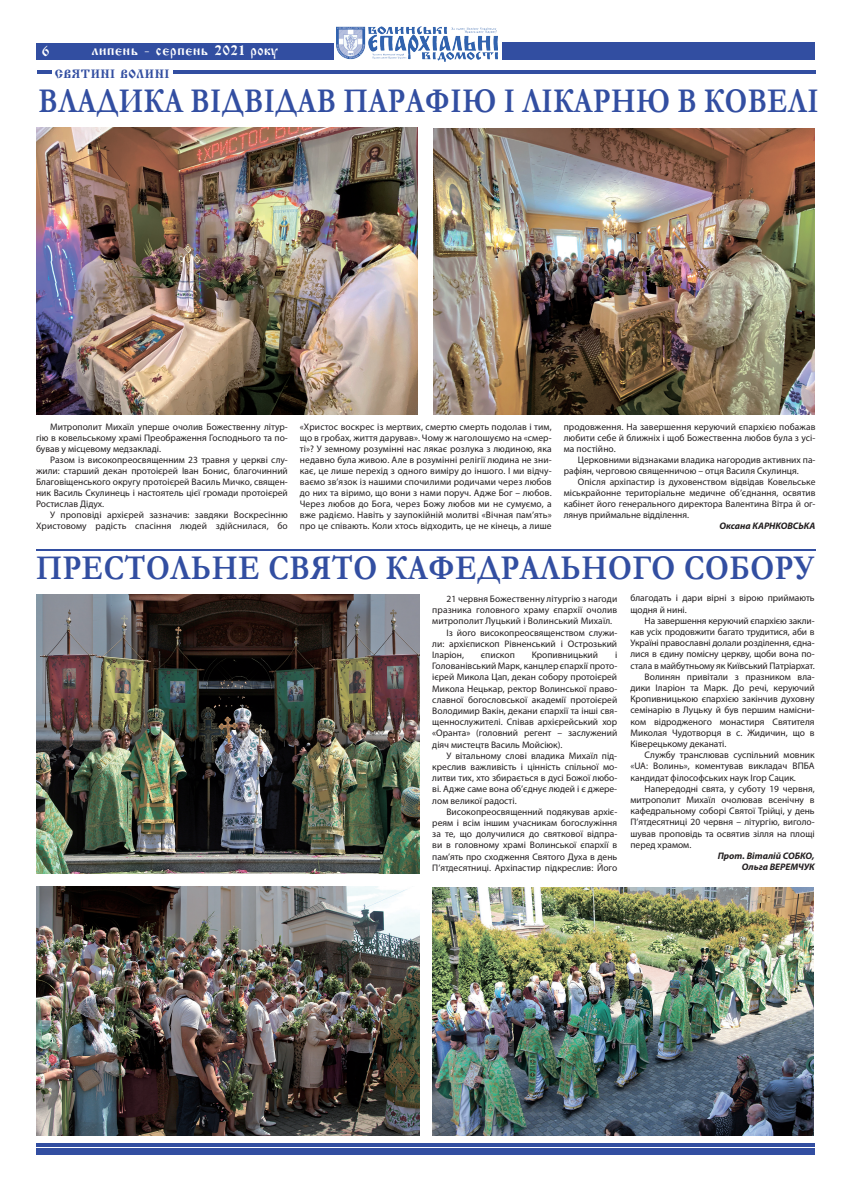
<style>
.page{position:relative;width:851px;height:1191px;background:#fff}
.page>*{position:absolute;margin:0;border:0;box-sizing:border-box;transform-origin:0 0}
.t1{font:700 35px "Garamond";letter-spacing:.02em;color:#324ea1;scale:.81 1}
.t2{font:700 35px "Garamond";letter-spacing:.02em;color:#324ea1;scale:.86 1}
.t3{font:14px "Izhitsa CTT";letter-spacing:.05em;color:#fff}
.t4{font:12px "Izhitsa CTT";letter-spacing:.04em;color:#324ea1}
.t5{font:9.5px/11px "Myriad Pro";color:#231f20;text-align:justify}
.t6{font:italic 700 9.5px/11.2px "Myriad Pro";color:#231f20;text-align:right}
</style>
<div class="page">
<div style="left:36px;top:1149px;width:778px;height:6px;background:#324ea1"></div>
<hr style="left:36px;top:1143px;width:778px;height:3px;background:#324ea1">
<div style="left:502px;top:43px;width:312px;height:17px;background:#324ea1"></div>
<div style="left:36px;top:43px;width:298px;height:17px;background:#324ea1"></div>
<img style="left:337px;top:26px;width:161px;height:36px">
<hr style="left:37px;top:70px;width:778px;height:4px;background:#324ea1">
<div style="left:52px;top:68px;width:120px;height:12px;background:#fff"></div>
<img style="left:433px;top:128px;width:381px;height:286px">
<img style="left:36px;top:128px;width:382px;height:286px">
<img style="left:36px;top:886px;width:383px;height:249px">
<img style="left:432px;top:888px;width:381px;height:247px">
<img style="left:36px;top:594px;width:383px;height:279px">
<hr style="left:36px;top:549px;width:778px;height:2px;background:#324ea1">
<h2 class="t3" style="left:42px;top:43px;width:9px">6</h2>
<h2 class="t3" style="left:92px;top:42px;width:188px">липень - серпень 2021 року</h2>
<h1 class="t1" style="left:39px;top:77px;width:964px">ВЛАДИКА ВІДВІДАВ ПАРАФІЮ І ЛІКАРНЮ В КОВЕЛІ</h1>
<p class="t4" style="left:55px;top:67px;width:116px">СВЯТИНІ ВОЛИНІ</p>
<p class="t5" style="left:300px;top:421px;width:253px">«Христос воскрес із мертвих, смертю смерть подолав і тим, що в гробах, життя дарував». Чому ж наголошуємо на «смер&shy;ті»? У земному розумінні нас лякає розлука з людиною, яка недавно була живою. Але в розумінні релігії людина не зни&shy;кає, це лише перехід з одного виміру до іншого. І ми відчу&shy;ваємо зв’язок із нашими спочилими родичами через любов до них та віримо, що вони з нами поруч. Адже Бог – любов.<br>Через любов до Бога, через Божу любов ми не сумуємо, а вже радіємо. Навіть у заупокійній молитві «Вічная пам’ять» про це співають. Коли хтось відходить, це не кінець, а лише</p>
<p class="t5" style="left:563px;top:421px;width:253px">продовження. На завершення керуючий єпархією побажав любити себе й ближніх і щоб Божественна любов була з усі&shy;ма постійно.</p>
<p class="t5" style="left:36px;top:421px;width:253px;text-indent:14px">Митрополит Михаїл уперше очолив Божественну літур&shy;гію в ковельському храмі Преображення Господнього та по&shy;бував у місцевому медзакладі.</p>
<p class="t5" style="left:36px;top:454px;width:253px;text-indent:14px">Разом із високопреосвященним 23 травня у церкві слу&shy;жили: старший декан протоієрей Іван Бонис, благочинний Благовіщенського округу протоієрей Василь Мичко, священ&shy;ник Василь Скулинець і настоятель цієї громади протоієрей Ростислав Дідух.</p>
<p class="t5" style="left:36px;top:509px;width:253px;text-align:right">У проповіді архієрей зазначив: завдяки Воскресінню<br>Христовому радість спасіння людей здійснилася, бо</p>
<p class="t5" style="left:563px;top:454px;width:253px;text-indent:14px">Церковними відзнаками владика нагородив активних па&shy;рафіян, черговою священничою – отця Василя Скулинця.</p>
<p class="t5" style="left:563px;top:476px;width:253px;text-indent:14px">Опісля архіпастир із духовенством відвідав Ковельське міськрайонне територіальне медичне об’єднання, освятив кабінет його генерального директора Валентина Вітра й ог&shy;лянув приймальне відділення.</p>
<p class="t6" style="left:719px;top:520px;width:98px">Оксана КАРНКОВСЬКА</p>
<h1 class="t2" style="left:36px;top:544px;width:905px">ПРЕСТОЛЬНЕ СВЯТО КАФЕДРАЛЬНОГО СОБОРУ</h1>
<p class="t5" style="left:630px;top:592px;width:186px">благодать і дари вірні з вірою приймають щодня й нині.</p>
<p class="t5" style="left:644px;top:615px;width:171px">На завершення керуючий єпархією закли-</p>
<p class="t5" style="left:630px;top:626px;width:186px">кав усіх продовжити багато трудитися, аби в</p>
<p class="t5" style="left:630px;top:637px;width:186px">Україні православні долали розділення, єдна-</p>
<p class="t5" style="left:630px;top:648px;width:186px">лися в єдину помісну церкву, щоби вона по-</p>
<p class="t5" style="left:630px;top:659px;width:186px">стала в майбутньому як Київський Патріархат.</p>
<p class="t5" style="left:644px;top:671px;width:171px">Волинян привітали з празником вла-</p>
<p class="t5" style="left:630px;top:682px;width:186px">дики Іларіон та Марк. До речі, керуючий</p>
<p class="t5" style="left:630px;top:693px;width:186px">Кропивницькою єпархією закінчив духовну</p>
<p class="t5" style="left:630px;top:704px;width:186px">семінарію в Луцьку й був першим намісни-</p>
<p class="t5" style="left:630px;top:715px;width:186px">ком відродженого монастиря Святителя</p>
<p class="t5" style="left:630px;top:727px;width:186px">Миколая Чудотворця в с. Жидичин, що в</p>
<p class="t5" style="left:630px;top:738px;width:97px">Ківерецькому деканаті.</p>
<p class="t5" style="left:644px;top:749px;width:171px">Службу транслював суспільний мовник</p>
<p class="t5" style="left:630px;top:760px;width:186px">«UA: Волинь», коментував викладач ВПБА</p>
<p class="t5" style="left:630px;top:771px;width:167px">кандидат філософських наук Ігор Сацик.</p>
<p class="t5" style="left:644px;top:783px;width:171px">Напередодні свята, у суботу 19 червня,</p>
<p class="t5" style="left:630px;top:794px;width:186px">митрополит Михаїл очолював всенічну в</p>
<p class="t5" style="left:630px;top:805px;width:186px">кафедральному соборі Святої Трійці, у день</p>
<p class="t5" style="left:630px;top:816px;width:186px">П’ятдесятниці 20 червня – літургію, виголо-</p>
<p class="t5" style="left:630px;top:828px;width:186px">шував проповідь та освятив зілля на площі</p>
<p class="t5" style="left:630px;top:839px;width:62px">перед храмом.</p>
<p class="t6" style="left:717px;top:850px;width:98px">Прот. Віталій СОБКО,<br>Ольга ВЕРЕМЧУК</p>
<p class="t5" style="left:446px;top:593px;width:172px">21 червня Божественну літургію з нагоди</p>
<p class="t5" style="left:432px;top:604px;width:186px">празника головного храму єпархії очолив</p>
<p class="t5" style="left:432px;top:615px;width:181px">митрополит Луцький і Волинський Михаїл.</p>
<p class="t5" style="left:446px;top:626px;width:172px">Із його високопреосвященством служи-</p>
<p class="t5" style="left:432px;top:638px;width:186px">ли: архієпископ Рівненський і Острозький</p>
<p class="t5" style="left:432px;top:649px;width:33px">Іларіон,</p>
<p class="t5" style="left:481px;top:649px;width:35px">єпископ</p>
<p class="t5" style="left:531px;top:649px;width:68px">Кропивницький</p>
<p class="t5" style="left:432px;top:649px;width:186px;text-indent:183px">і Голованівський Марк, канцлер єпархії прото&shy;ієрей Микола Цап, декан собору протоієрей Микола Нецькар, ректор Волинської право&shy;славної богословської академії протоієрей Володимир Вакін, декани єпархії та інші свя&shy;щеннослужителі. Співав архієрейський хор «Оранта» (головний регент – заслужений діяч мистецтв Василь Мойсіюк).</p>
<p class="t5" style="left:432px;top:750px;width:186px;text-indent:14px">У вітальному слові владика Михаїл під&shy;креслив важливість і цінність спільної мо&shy;литви тих, хто збирається в дусі Божої любо&shy;ві. Адже саме вона об’єднує людей і є джере&shy;лом великої радості.</p>
<p class="t5" style="left:432px;top:806px;width:186px;text-indent:14px">Високопреосвященний подякував архіє&shy;реям і всім іншим учасникам богослужіння за те, що долучилися до святкової відпра&shy;ви в головному храмі Волинської єпархії в пам’ять про сходження Святого Духа в день П’ятдесятниці. Архіпастир підкреслив: Його</p>
</div>
